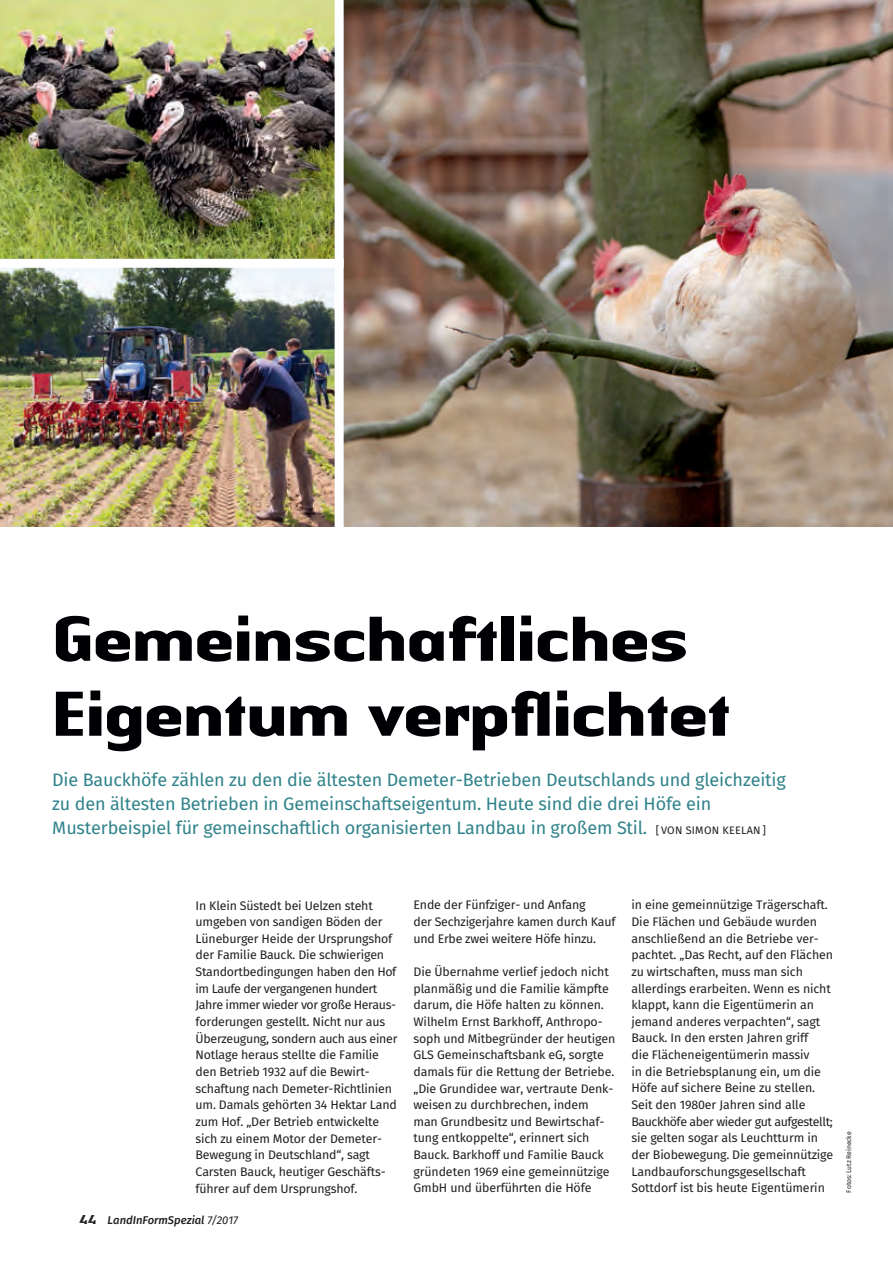
<style>
.page{position:relative;width:893px;height:1263px;background:#fff}
.page>*{position:absolute;margin:0;border:0;box-sizing:border-box;transform-origin:0 0}
.t1{font:700 66px/75px "Authentic Sans Std";letter-spacing:-.05em;color:#000004}
.t2{font:18px/24px "Fira Sans";letter-spacing:-.01em;color:#30838a}
.t3{font:12.3px/16.6px "Fira Sans";letter-spacing:-.01em;color:#231f20}
.t4{font:italic 500 11.25px "Fira Sans";color:#231f20}
.t5{font:6.75px "Fira Sans";letter-spacing:-.01em;color:#231f20}
.s1{font-size:10.8px;color:#231f20}
.s2{font-family:"Authentic Sans Std";font-weight:700;font-style:normal;font-size:13.5px}
.s3{font-weight:400}
</style>
<div class="page">
<img style="left:0;top:0;width:335px;height:259px">
<img style="left:0;top:268px;width:335px;height:258px">
<img style="left:344px;top:0;width:549px;height:527px">
<h1 class="t1" style="left:51px;top:599px;width:682px">Gemeinschaftliches<br>Eigentum verpflichtet</h1>
<p class="t2" style="left:52px;top:769px;width:735px">Die Bauckhöfe zählen zu den die ältesten Demeter-Betrieben Deutschlands und gleichzeitig zu den ältesten Betrieben in Gemeinschaftseigentum. Heute sind die drei Höfe ein<br>Musterbeispiel für gemeinschaftlich organisierten Landbau in großem Stil. <span class="s1">[ VON SIMON KEELAN ]</span></p>
<p class="t3" style="left:196px;top:898px;width:203px">In Klein Süstedt bei Uelzen steht umgeben von sandigen Böden der Lüneburger Heide der Ursprungshof der Familie Bauck. Die schwierigen Standortbedingungen haben den Hof im Laufe der vergangenen hundert Jahre immer wieder vor große Heraus&shy;forderungen gestellt. Nicht nur aus Überzeugung, sondern auch aus einer Notlage heraus stellte die Familie den Betrieb 1932 auf die Bewirt&shy;schaftung nach Demeter-Richtlinien um. Damals gehörten 34 Hektar Land zum Hof. „Der Betrieb entwickelte sich zu einem Motor der Demeter-Bewegung in Deutschland“, sagt Carsten Bauck, heutiger Geschäfts&shy;führer auf dem Ursprungshof.</p>
<p class="t3" style="left:414px;top:898px;width:203px">Ende der Fünfziger- und Anfang<br>der Sechzigerjahre kamen durch Kauf und Erbe zwei weitere Höfe hinzu.</p>
<p class="t3" style="left:414px;top:964px;width:203px">Die Übernahme verlief jedoch nicht planmäßig und die Familie kämpfte darum, die Höfe halten zu können.<br>Wilhelm Ernst Barkhoff, Anthropo&shy;soph und Mitbegründer der heutigen GLS Gemeinschaftsbank eG, sorgte damals für die Rettung der Betriebe. „Die Grundidee war, vertraute Denk&shy;weisen zu durchbrechen, indem man Grundbesitz und Bewirtschaf&shy;tung entkoppelte“, erinnert sich Bauck. Barkhoff und Familie Bauck gründeten 1969 eine gemeinnützige GmbH und überführten die Höfe</p>
<p class="t4" style="left:79px;top:1212px;width:161px"><span class="s2">44</span> LandInFormSpezial <span class="s3">7/2017</span></p>
<p class="t3" style="left:631px;top:898px;width:203px">in eine gemeinnützige Trägerschaft.<br>Die Flächen und Gebäude wurden anschließend an die Betriebe ver&shy;pachtet. „Das Recht, auf den Flächen zu wirtschaften, muss man sich allerdings erarbeiten. Wenn es nicht klappt, kann die Eigentümerin an jemand anderes verpachten“, sagt Bauck. In den ersten Jahren griff<br>die Flächeneigentümerin massiv<br>in die Betriebsplanung ein, um die Höfe auf sichere Beine zu stellen.<br>Seit den 1980er Jahren sind alle Bauckhöfe aber wieder gut aufgestellt; sie gelten sogar als Leuchtturm in der Biobewegung. Die gemeinnützige Landbauforschungsgesellschaft Sottdorf ist bis heute Eigentümerin</p>
<p class="t5" style="left:844px;top:1192px;width:63px;rotate:-90deg">Fotos: Lutz Reinecke</p>
</div>
